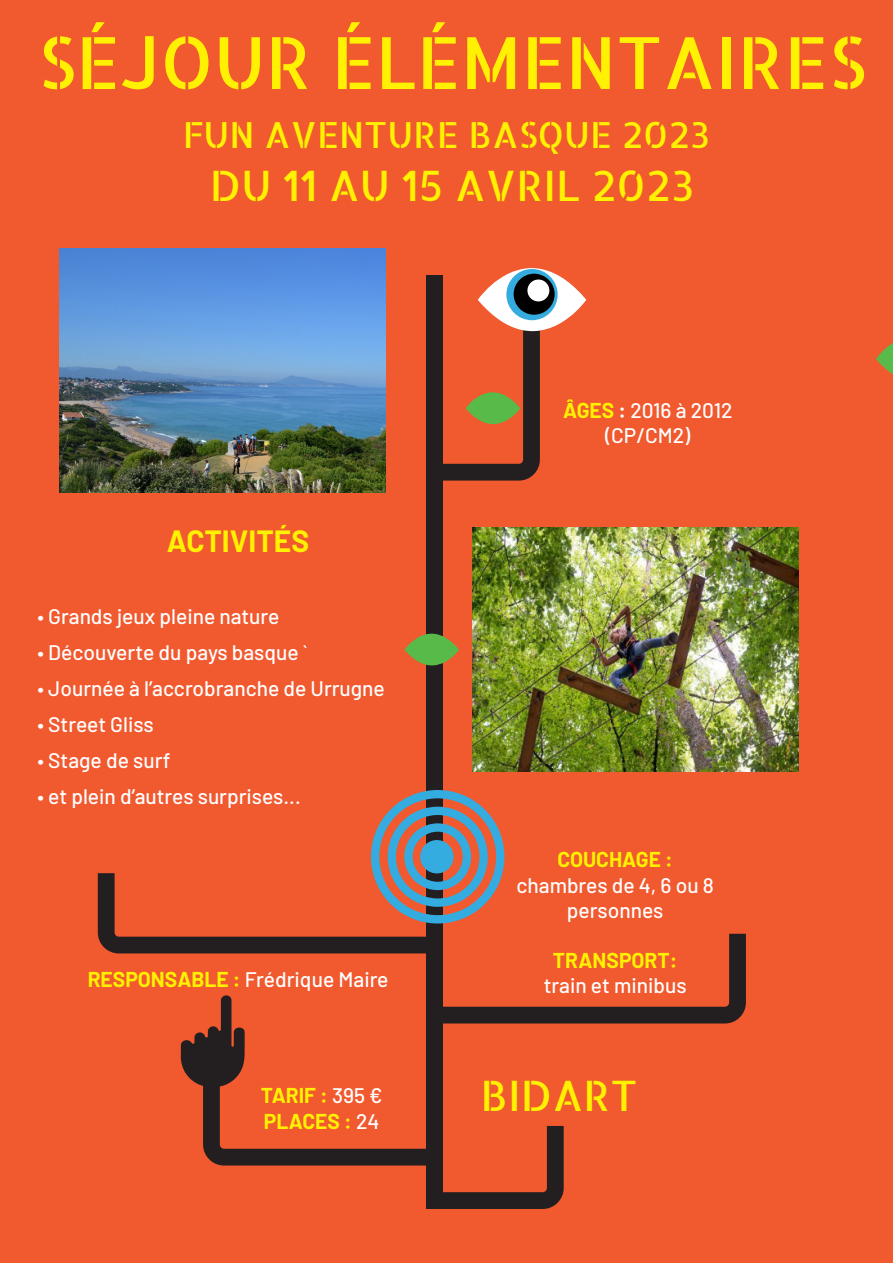
<style>
.page{position:relative;width:893px;height:1263px;background:#f1592f}
.page>*{position:absolute;margin:0;border:0;box-sizing:border-box;transform-origin:0 0}
.t1{font:72px "Allerta Stencil";color:#fff101}
.t2{font:42px "Allerta Stencil";color:#fff101}
.t3{font:36px "Allerta Stencil";color:#fff101}
.t4{font:700 30px "Barlow";color:#fff101}
.t5{font:500 21px "Barlow";color:#fff}
.t6{font:700 21px "Barlow";color:#fff101}
.s1{font-weight:700;color:#fff101}
.s2{font-weight:500;color:#fff}
.s3{font-weight:700}
</style>
<div class="page">
<div style="left:426px;top:275px;width:17px;height:934px;background:#231f20"></div>
<svg style="left:404px;top:634px;width:55px;height:31px"></svg>
<svg style="left:443px;top:268px;width:143px;height:213px"></svg>
<svg style="left:506px;top:269px;width:52px;height:51px"></svg>
<div style="left:514px;top:274px;width:41px;height:41px;background:#000001;border-radius:50%"></div>
<div style="left:527px;top:279px;width:22px;height:22px;background:#fff;border-radius:50%"></div>
<svg style="left:98px;top:790px;width:648px;height:419px"></svg>
<svg style="left:876px;top:343px;width:17px;height:32px"></svg>
<img style="left:472px;top:527px;width:326px;height:245px">
<img style="left:60px;top:249px;width:326px;height:243px">
<p class="t1" style="left:38px;top:15px;width:830px">SÉJOUR ÉLÉMENTAIRES</p>
<p class="t3" style="left:183px;top:111px;width:529px">FUN AVENTURE BASQUE 2023</p>
<p class="t2" style="left:210px;top:158px;width:486px">DU 11 AU 15 AVRIL 2023</p>
<p class="t4" style="left:167px;top:519px;width:144px">ACTIVITÉS</p>
<p class="t5" style="left:38px;top:601px;width:243px">• Grands jeux pleine nature</p>
<p class="t5" style="left:38px;top:637px;width:271px">• Découverte du pays basque `</p>
<p class="t5" style="left:38px;top:673px;width:349px">• Journée à l’accrobranche de Urrugne</p>
<p class="t5" style="left:38px;top:709px;width:118px">• Street Gliss</p>
<p class="t5" style="left:38px;top:745px;width:134px">• Stage de surf</p>
<p class="t5" style="left:38px;top:781px;width:265px">• et plein d’autres surprises...</p>
<p class="t5" style="left:88px;top:964px;width:302px"><span class="s1">RESPONSABLE :</span> Frédrique Maire</p>
<p class="t6" style="left:261px;top:1080px;width:123px">TARIF : <span class="s2">395 €</span></p>
<p class="t6" style="left:264px;top:1105px;width:117px">PLACES : <span class="s2">24</span></p>
<p class="t5" style="left:563px;top:395px;width:171px"><span class="s1">ÂGES</span> <span class="s3">:</span> 2016 à 2012</p>
<p class="t5" style="left:605px;top:420px;width:87px">(CP/CM2)</p>
<p class="t6" style="left:557px;top:844px;width:117px">COUCHAGE :</p>
<p class="t5" style="left:516px;top:870px;width:199px">chambres de 4, 6 ou 8</p>
<p class="t5" style="left:567px;top:895px;width:98px">personnes</p>
<p class="t6" style="left:553px;top:945px;width:126px">TRANSPORT:</p>
<p class="t5" style="left:544px;top:970px;width:144px">train et minibus</p>
<p class="t2" style="left:481px;top:1067px;width:159px">BIDART</p>
</div>
